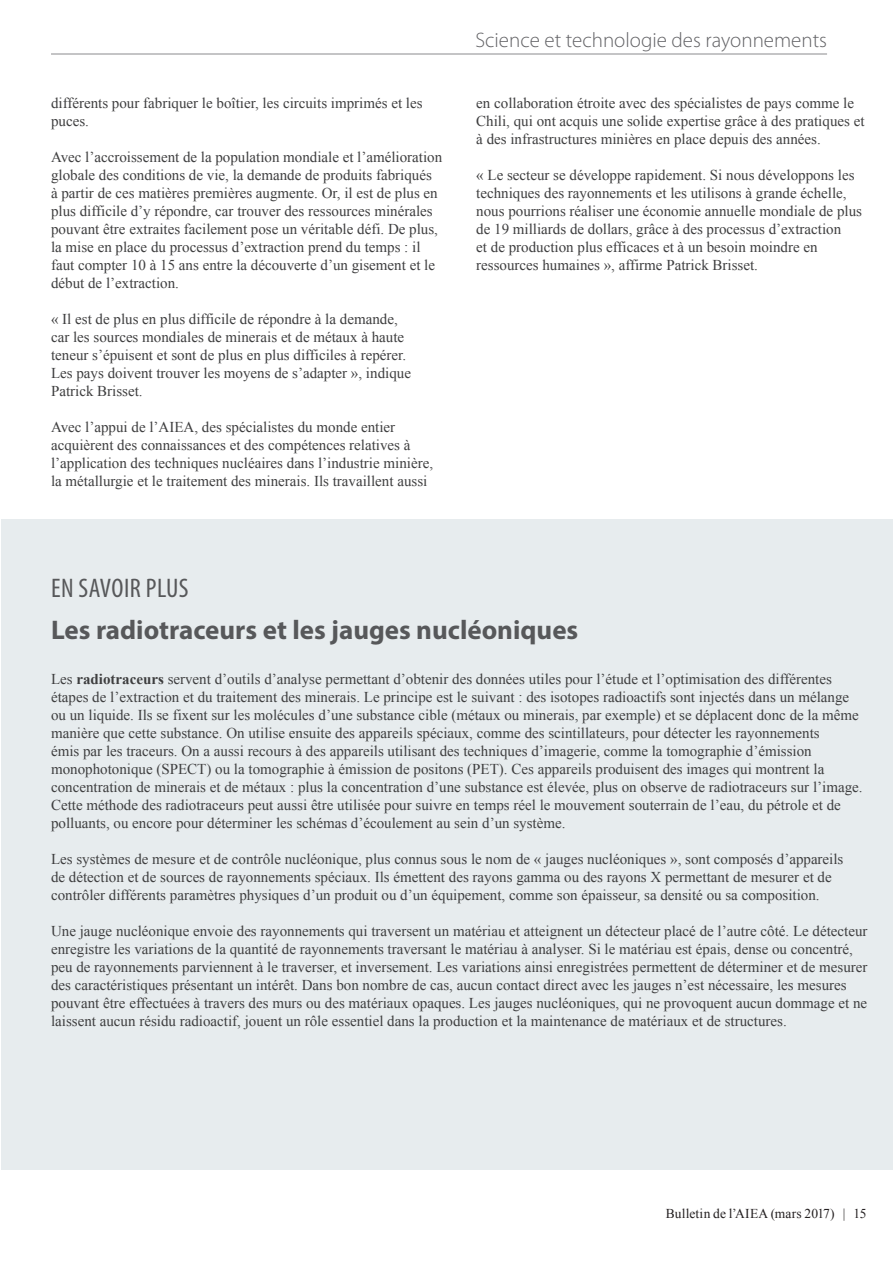
<style>
.page{position:relative;width:893px;height:1263px;background:#fff}
.page>*{position:absolute;margin:0;border:0;box-sizing:border-box;transform-origin:0 0}
.Box_-_Title{font:700 27px "Myriad Pro";color:#57585a}
.The_Science_Box_Titl{font:condensed 27px "Myriad Pro";letter-spacing:.02em;color:#57585a}
.t1{font:300 21px "Myriad Pro";color:#636366}
.Body_Text{font:15px/18px "Times New Roman";color:#3e3e3f}
.t2{font:13.5px "Times New Roman";letter-spacing:.01em;color:#231f20}
.s1{font-weight:700}
</style>
<div class="page">
<hr style="left:51px;top:54px;width:776px;height:1px;background:#636366">
<div style="left:1px;top:519px;width:892px;height:650px;background:#e7ecee"></div>
<p class="Body_Text" style="left:51px;top:94px;width:373px">différents pour fabriquer le boîtier, les circuits imprimés et les puces.</p>
<p class="Body_Text" style="left:51px;top:148px;width:393px">Avec l’accroissement de la population mondiale et l’amélioration globale des conditions de vie, la demande de produits fabriqués<br>à partir de ces matières premières augmente. Or, il est de plus en plus difficile d’y répondre, car trouver des ressources minérales pouvant être extraites facilement pose un véritable défi. De plus, la mise en place du processus d’extraction prend du temps : il faut compter 10 à 15 ans entre la découverte d’un gisement et le début de l’extraction.</p>
<p class="Body_Text" style="left:51px;top:310px;width:361px">« Il est de plus en plus difficile de répondre à la demande, car les sources mondiales de minerais et de métaux à haute teneur s’épuisent et sont de plus en plus difficiles à repérer.<br>Les pays doivent trouver les moyens de s’adapter », indique Patrick Brisset.</p>
<p class="Body_Text" style="left:51px;top:418px;width:384px">Avec l’appui de l’AIEA, des spécialistes du monde entier acquièrent des connaissances et des compétences relatives à l’application des techniques nucléaires dans l’industrie minière, la métallurgie et le traitement des minerais. Ils travaillent aussi</p>
<h2 class="t1" style="left:475px;top:27px;width:353px">Science et technologie des rayonnements</h2>
<p class="Body_Text" style="left:476px;top:94px;width:390px">en collaboration étroite avec des spécialistes de pays comme le<br>Chili, qui ont acquis une solide expertise grâce à des pratiques et à des infrastructures minières en place depuis des années.</p>
<p class="Body_Text" style="left:476px;top:166px;width:387px">« Le secteur se développe rapidement. Si nous développons les techniques des rayonnements et les utilisons à grande échelle, nous pourrions réaliser une économie annuelle mondiale de plus de 19 milliards de dollars, grâce à des processus d’extraction<br>et de production plus efficaces et à un besoin moindre en ressources humaines », affirme Patrick Brisset.</p>
<p class="The_Science_Box_Titl" style="left:51px;top:571px;width:139px">EN SAVOIR PLUS</p>
<p class="Box_-_Title" style="left:51px;top:613px;width:529px">Les radiotraceurs et les jauges nucléoniques</p>
<p class="Body_Text" style="left:51px;top:670px;width:813px">Les <span class="s1">radiotraceurs</span> servent d’outils d’analyse permettant d’obtenir des données utiles pour l’étude et l’optimisation des différentes étapes de l’extraction et du traitement des minerais. Le principe est le suivant : des isotopes radioactifs sont injectés dans un mélange ou un liquide. Ils se fixent sur les molécules d’une substance cible (métaux ou minerais, par exemple) et se déplacent donc de la même manière que cette substance. On utilise ensuite des appareils spéciaux, comme des scintillateurs, pour détecter les rayonnements<br>émis par les traceurs. On a aussi recours à des appareils utilisant des techniques d’imagerie, comme la tomographie d’émission monophotonique (SPECT) ou la tomographie à émission de positons (PET). Ces appareils produisent des images qui montrent la concentration de minerais et de métaux : plus la concentration d’une substance est élevée, plus on observe de radiotraceurs sur l’image.<br>Cette méthode des radiotraceurs peut aussi être utilisée pour suivre en temps réel le mouvement souterrain de l’eau, du pétrole et de polluants, ou encore pour déterminer les schémas d’écoulement au sein d’un système.</p>
<p class="Body_Text" style="left:51px;top:850px;width:794px">Les systèmes de mesure et de contrôle nucléonique, plus connus sous le nom de « jauges nucléoniques », sont composés d’appareils de détection et de sources de rayonnements spéciaux. Ils émettent des rayons gamma ou des rayons X permettant de mesurer et de contrôler différents paramètres physiques d’un produit ou d’un équipement, comme son épaisseur, sa densité ou sa composition.</p>
<p class="Body_Text" style="left:51px;top:922px;width:818px">Une jauge nucléonique envoie des rayonnements qui traversent un matériau et atteignent un détecteur placé de l’autre côté. Le détecteur enregistre les variations de la quantité de rayonnements traversant le matériau à analyser. Si le matériau est épais, dense ou concentré, peu de rayonnements parviennent à le traverser, et inversement. Les variations ainsi enregistrées permettent de déterminer et de mesurer des caractéristiques présentant un intérêt. Dans bon nombre de cas, aucun contact direct avec les jauges n’est nécessaire, les mesures pouvant être effectuées à travers des murs ou des matériaux opaques. Les jauges nucléoniques, qui ne provoquent aucun dommage et ne laissent aucun résidu radioactif, jouent un rôle essentiel dans la production et la maintenance de matériaux et de structures.</p>
<p class="t2" style="left:666px;top:1205px;width:202px">Bulletin de l’AIEA (mars 2017) | 15</p>
</div>
